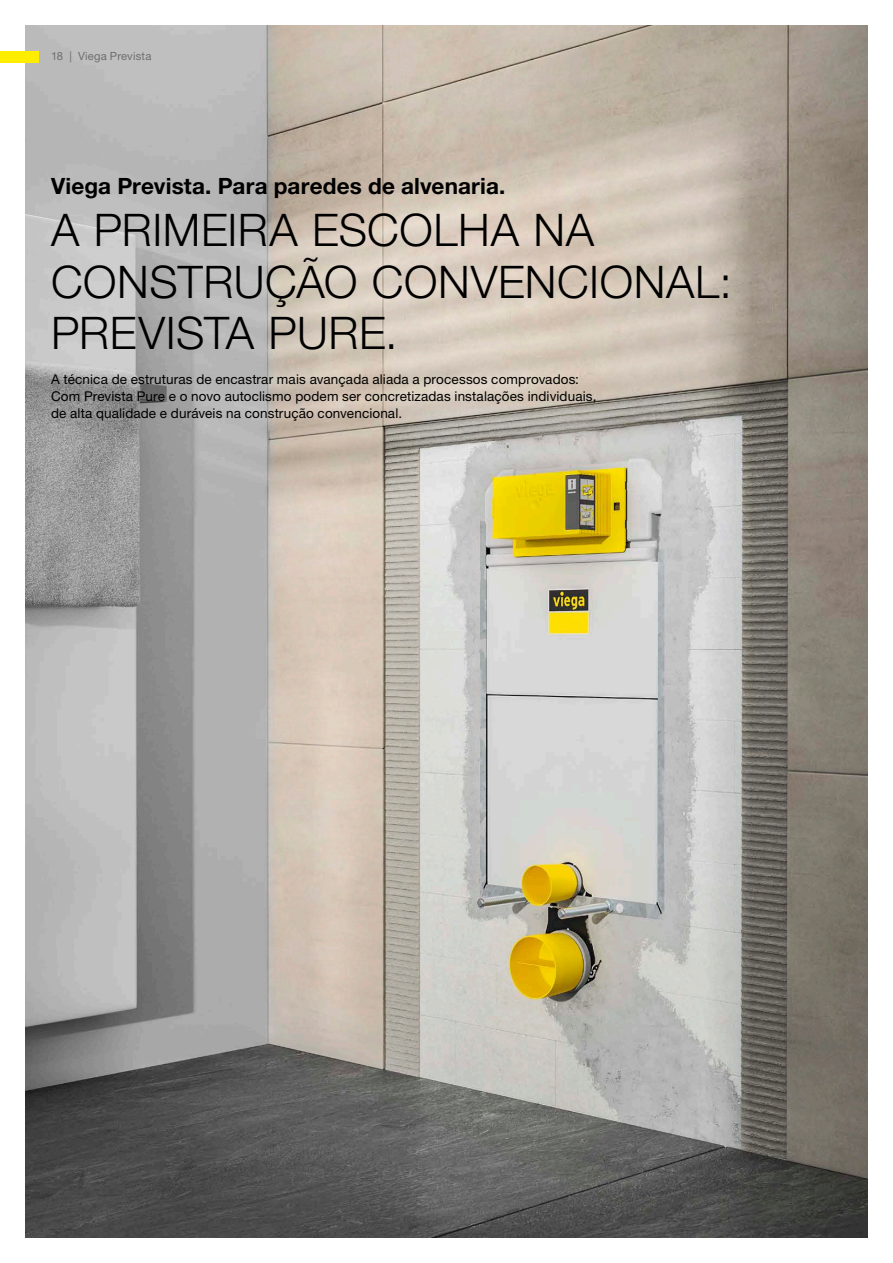
<style>
.page{position:relative;width:893px;height:1263px;background:#fff}
.page>*{position:absolute;margin:0;border:0;box-sizing:border-box;transform-origin:0 0}
.t1{font:45px/51.8px "M Ying Hei PR Cfor Viega W3";letter-spacing:.015em;color:#000}
.t2{font:22.5px "M Ying Hei PR Cfor Viega W7";letter-spacing:.005em;color:#000}
.t3{font:13.5px/17.2px "M Ying Hei PR Cfor Viega W4";letter-spacing:.01em;color:#000}
.t4{font:11.25px "M Ying Hei PR Cfor Viega W4";letter-spacing:.015em;color:#6e6e6d}
</style>
<div class="page">
<img style="left:26px;top:26px;width:841px;height:1211px">
<div style="left:0;top:51px;width:38px;height:11px;background:#ffed00"></div>
<p class="t4" style="left:51px;top:49px;width:102px">18 | Viega Prevista</p>
<h2 class="t2" style="left:51px;top:172px;width:456px">Viega Prevista. Para paredes de alvenaria.</h2>
<h1 class="t1" style="left:51px;top:204px;width:682px">A PRIMEIRA ESCOLHA NA<br>CONSTRUÇÃO CONVENCIONAL:<br>PREVISTA PURE.</h1>
<p class="t3" style="left:51px;top:370px;width:547px">A técnica de estruturas de encastrar mais avançada aliada a processos comprovados:<br>Com Prevista Pure e o novo autoclismo podem ser concretizadas instalações individuais, de alta qualidade e duráveis na construção convencional.</p>
</div>
